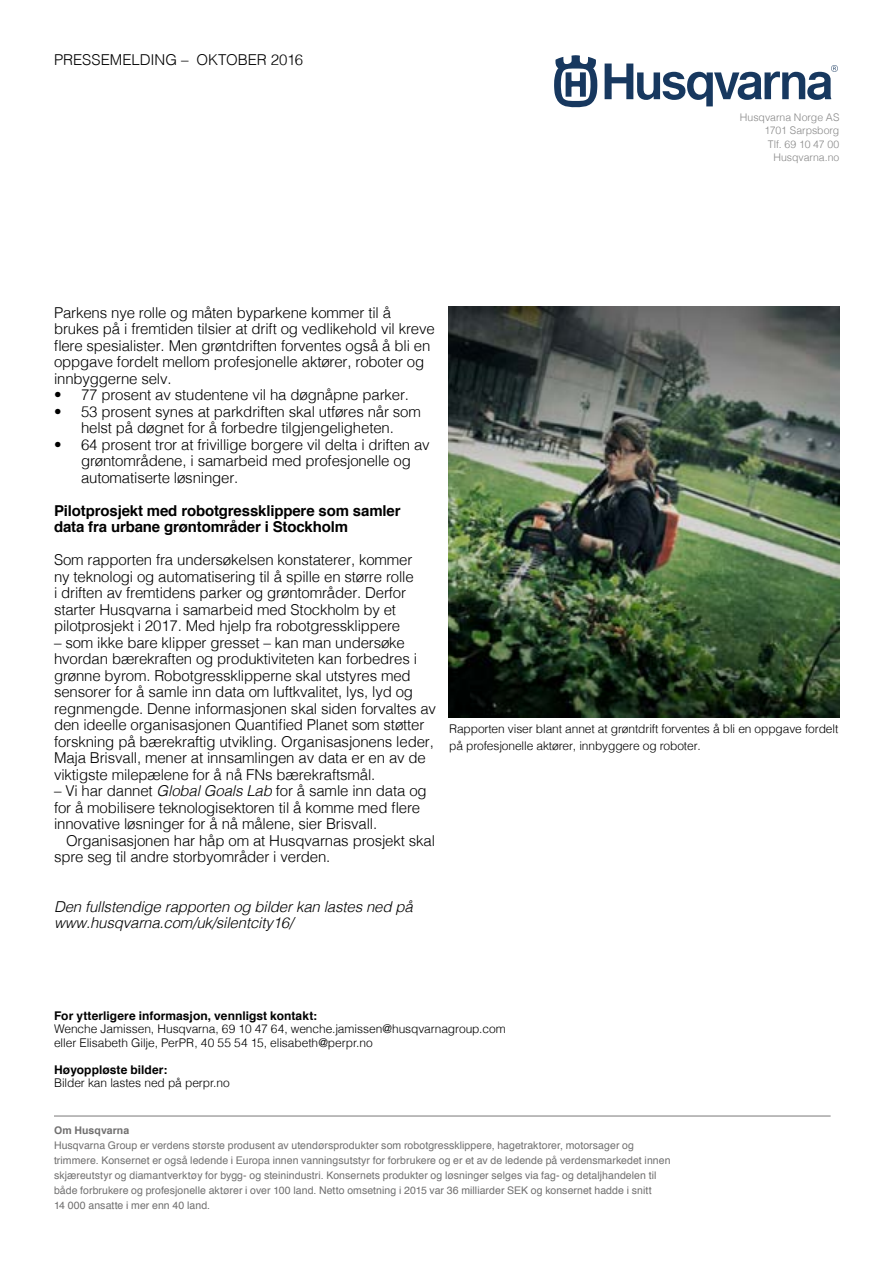
<style>
.page{position:relative;width:893px;height:1263px;background:#fff}
.page>*{position:absolute;margin:0;border:0;box-sizing:border-box;transform-origin:0 0}
.t1{font:300 15px/16.5px "Helvetica";letter-spacing:-.01em;color:#000}
.t2{font:italic 300 15px/16.5px "Helvetica";letter-spacing:-.01em;color:#000}
.t3{font:700 15px/16.5px "Helvetica";letter-spacing:-.01em;color:#000}
.t4{font:300 12px/13.5px "Helvetica";letter-spacing:-.01em;color:#000}
.t5{font:700 12px "Helvetica";letter-spacing:.005em;color:#000}
.t6{font:10.5px/15px "Helvetica";letter-spacing:.005em;color:#706f6f}
.t7{font:300 10.5px/13.5px "Helvetica";color:#878787;text-align:right}
.t8{font:700 10.5px "Helvetica";letter-spacing:.01em;color:#706f6f}
.s1{font-style:italic}
</style>
<div class="page">
<svg style="left:605px;top:64px;width:233px;height:42px"></svg>
<svg style="left:554px;top:55px;width:43px;height:52px"></svg>
<hr style="left:54px;top:1115px;width:777px;height:2px;background:#a6a5a5">
<img style="left:448px;top:307px;width:392px;height:410px">
<p class="t1" style="left:54px;top:50px;width:251px">PRESSEMELDING – OKTOBER 2016</p>
<p class="t7" style="left:740px;top:109px;width:101px">Husqvarna Norge AS<br>1701 Sarpsborg<br>Tlf. 69 10 47 00<br>Husqvarna.no</p>
<p class="t1" style="left:54px;top:303px;width:382px">Parkens nye rolle og måten byparkene kommer til å brukes på i fremtiden tilsier at drift og vedlikehold vil kreve flere spesialister. Men grøntdriften forventes også å bli en oppgave fordelt mellom profesjonelle aktører, roboter og innbyggerne selv.</p>
<p class="t1" style="left:54px;top:385px;width:357px">• 77 prosent av studentene vil ha døgnåpne parker.</p>
<p class="t1" style="left:54px;top:402px;width:368px;text-align:center">• 53 prosent synes at parkdriften skal utføres når som helst på døgnet for å forbedre tilgjengeligheten.</p>
<p class="t1" style="left:81px;top:435px;width:350px;text-indent:-27px">• 64 prosent tror at frivillige borgere vil delta i driften av grøntområdene, i samarbeid med profesjonelle og automatiserte løsninger.</p>
<p class="t3" style="left:54px;top:502px;width:348px">Pilotprosjekt med robotgressklippere som samler data fra urbane grøntområder i Stockholm</p>
<p class="t1" style="left:54px;top:550px;width:361px">Som rapporten fra undersøkelsen konstaterer, kommer ny teknologi og automatisering til å spille en større rolle i driften av fremtidens parker og grøntområder. Derfor starter Husqvarna i samarbeid med Stockholm by et pilotprosjekt i 2017. Med hjelp fra robotgressklippere</p>
<p class="t1" style="left:54px;top:633px;width:384px">– som ikke bare klipper gresset – kan man undersøke hvordan bærekraften og produktiviteten kan forbedres i grønne byrom. Robotgressklipperne skal utstyres med sensorer for å samle inn data om luftkvalitet, lys, lyd og regnmengde. Denne informasjonen skal siden forvaltes av den ideelle organisasjonen Quantified Planet som støtter forskning på bærekraftig utvikling. Organisasjonens leder, Maja Brisvall, mener at innsamlingen av data er en av de viktigste milepælene for å nå FNs bærekraftsmål.</p>
<p class="t1" style="left:54px;top:781px;width:374px">– Vi har dannet <span class="s1">Global Goals Lab</span> for å samle inn data og for å mobilisere teknologisektoren til å komme med flere innovative løsninger for å nå målene, sier Brisvall.</p>
<p class="t1" style="left:54px;top:831px;width:383px;text-indent:12px">Organisasjonen har håp om at Husqvarnas prosjekt skal spre seg til andre storbyområder i verden.</p>
<p class="t2" style="left:54px;top:897px;width:360px">Den fullstendige rapporten og bilder kan lastes ned på www.husqvarna.com/uk/silentcity16/</p>
<p class="t4" style="left:449px;top:720px;width:391px;line-height:16.5px">Rapporten viser blant annet at grøntdrift forventes å bli en oppgave fordelt på profesjonelle aktører, innbyggere og roboter.</p>
<p class="t5" style="left:54px;top:1006px;width:265px">For ytterligere informasjon, vennligst kontakt:</p>
<p class="t4" style="left:54px;top:1021px;width:453px">Wenche Jamissen, Husqvarna, 69 10 47 64, wenche.jamissen@husqvarnagroup.com eller Elisabeth Gilje, PerPR, 40 55 54 15, elisabeth@perpr.no</p>
<p class="t5" style="left:54px;top:1060px;width:115px">Høyoppløste bilder:</p>
<p class="t4" style="left:54px;top:1075px;width:177px">Bilder kan lastes ned på perpr.no</p>
<p class="t8" style="left:54px;top:1121px;width:77px">Om Husqvarna</p>
<p class="t6" style="left:54px;top:1138px;width:618px">Husqvarna Group er verdens største produsent av utendørsprodukter som robotgressklippere, hagetraktorer, motorsager og trimmere. Konsernet er også ledende i Europa innen vanningsutstyr for forbrukere og er et av de ledende på verdensmarkedet innen skjæreutstyr og diamantverktøy for bygg- og steinindustri. Konsernets produkter og løsninger selges via fag- og detaljhandelen til både forbrukere og profesjonelle aktører i over 100 land. Netto omsetning i 2015 var 36 milliarder SEK og konsernet hadde i snitt<br>14 000 ansatte i mer enn 40 land.</p>
</div>
